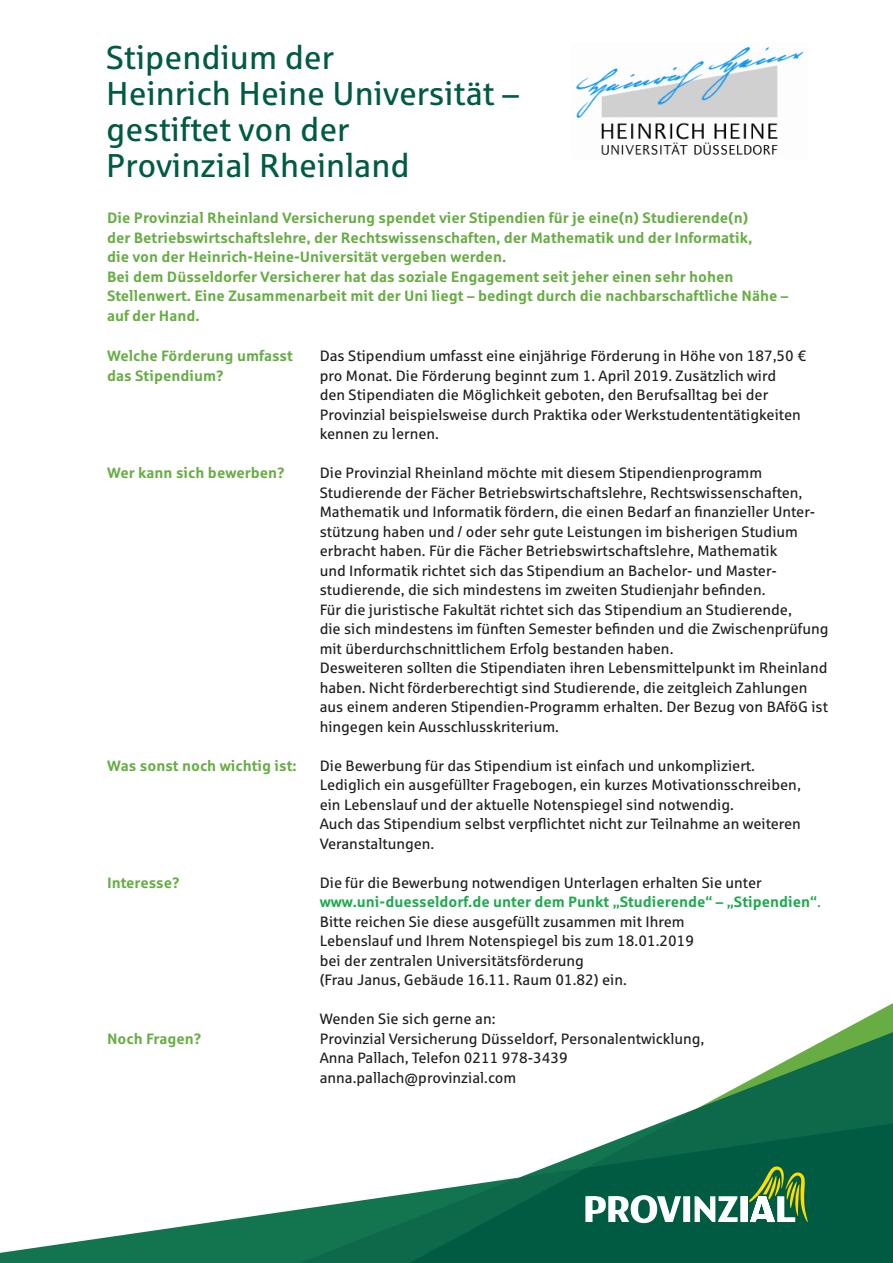
<style>
.page{position:relative;width:893px;height:1263px;background:#fff}
.page>*{position:absolute;margin:0;border:0;box-sizing:border-box;transform-origin:0 0}
.t1{font:33px/36px "Sparkasse Rg";color:#005b43}
.t2{font:15px/19.5px "Sparkasse Rg";color:#231f20}
.t3{font:700 15px/19.5px "Sparkasse Rg";color:#67ad44}
.s1{font-weight:700;color:#1daa4f}
.s2{color:#1daa4f}
</style>
<div class="page">
<img style="left:576px;top:47px;width:228px;height:109px">
<svg style="left:0;top:1003px;width:893px;height:260px"></svg>
<h1 class="t1" style="left:106px;top:38px;width:414px">Stipendium der<br>Heinrich Heine Universität – gestiftet von der<br>Provinzial Rheinland</h1>
<p class="t3" style="left:107px;top:208px;width:683px">Die Provinzial Rheinland Versicherung spendet vier Stipendien für je eine(n) Studierende(n)<br>der Betriebswirtschaftslehre, der Rechtswissenschaften, der Mathematik und der Informatik,<br>die von der Heinrich-Heine-Universität vergeben werden.<br>Bei dem Düsseldorfer Versicherer hat das soziale Engagement seit jeher einen sehr hohen Stellenwert. Eine Zusammenarbeit mit der Uni liegt – bedingt durch die nachbarschaftliche Nähe – auf der Hand.</p>
<p class="t3" style="left:107px;top:346px;width:187px">Welche Förderung umfasst das Stipendium?</p>
<p class="t2" style="left:320px;top:346px;width:488px">Das Stipendium umfasst eine einjährige Förderung in Höhe von 187,50 € pro Monat. Die Förderung beginnt zum 1. April 2019. Zusätzlich wird<br>den Stipendiaten die Möglichkeit geboten, den Berufsalltag bei der Provinzial beispielsweise durch Praktika oder Werkstudententätigkeiten kennen zu lernen.</p>
<p class="t2" style="left:320px;top:463px;width:510px">Die Provinzial Rheinland möchte mit diesem Stipendienprogramm Studierende der Fächer Betriebswirtschaftslehre, Rechtswissenschaften, Mathematik und Informatik fördern, die einen Bedarf an finanzieller Unter&shy;stützung haben und / oder sehr gute Leistungen im bisherigen Studium erbracht haben. Für die Fächer Betriebswirtschaftslehre, Mathematik<br>und Informatik richtet sich das Stipendium an Bachelor- und Master&shy;studierende, die sich mindestens im zweiten Studienjahr befinden.<br>Für die juristische Fakultät richtet sich das Stipendium an Studierende,<br>die sich mindestens im fünften Semester befinden und die Zwischenprüfung mit überdurchschnittlichem Erfolg bestanden haben.<br>Desweiteren sollten die Stipendiaten ihren Lebensmittelpunkt im Rheinland haben. Nicht förderberechtigt sind Studierende, die zeitgleich Zahlungen aus einem anderen Stipendien-Programm erhalten. Der Bezug von BAföG ist hingegen kein Ausschlusskriterium.</p>
<p class="t2" style="left:320px;top:755px;width:483px">Die Bewerbung für das Stipendium ist einfach und unkompliziert.<br>Lediglich ein ausgefüllter Fragebogen, ein kurzes Motivationsschreiben, ein Lebenslauf und der aktuelle Notenspiegel sind notwendig.<br>Auch das Stipendium selbst verpflichtet nicht zur Teilnahme an weiteren Veranstaltungen.</p>
<p class="t2" style="left:320px;top:872px;width:503px">Die für die Bewerbung notwendigen Unterlagen erhalten Sie unter <span class="s1">www.uni-duesseldorf.de unter dem Punkt „Studierende“ – „Stipendien“</span><span class="s2">.<br></span>Bitte reichen Sie diese ausgefüllt zusammen mit Ihrem<br>Lebenslauf und Ihrem Notenspiegel bis zum 18.01.2019<br>bei der zentralen Universitätsförderung<br>(Frau Janus, Gebäude 16.11. Raum 01.82) ein.</p>
<p class="t2" style="left:320px;top:1009px;width:386px">Wenden Sie sich gerne an:<br>Provinzial Versicherung Düsseldorf, Personalentwicklung, Anna Pallach, Telefon 0211 978-3439 anna.pallach@provinzial.com</p>
<p class="t3" style="left:107px;top:463px;width:179px">Wer kann sich bewerben?</p>
<p class="t3" style="left:107px;top:755px;width:191px">Was sonst noch wichtig ist:</p>
<p class="t3" style="left:107px;top:872px;width:74px">Interesse?</p>
<p class="t3" style="left:107px;top:1028px;width:96px">Noch Fragen?</p>
</div>
